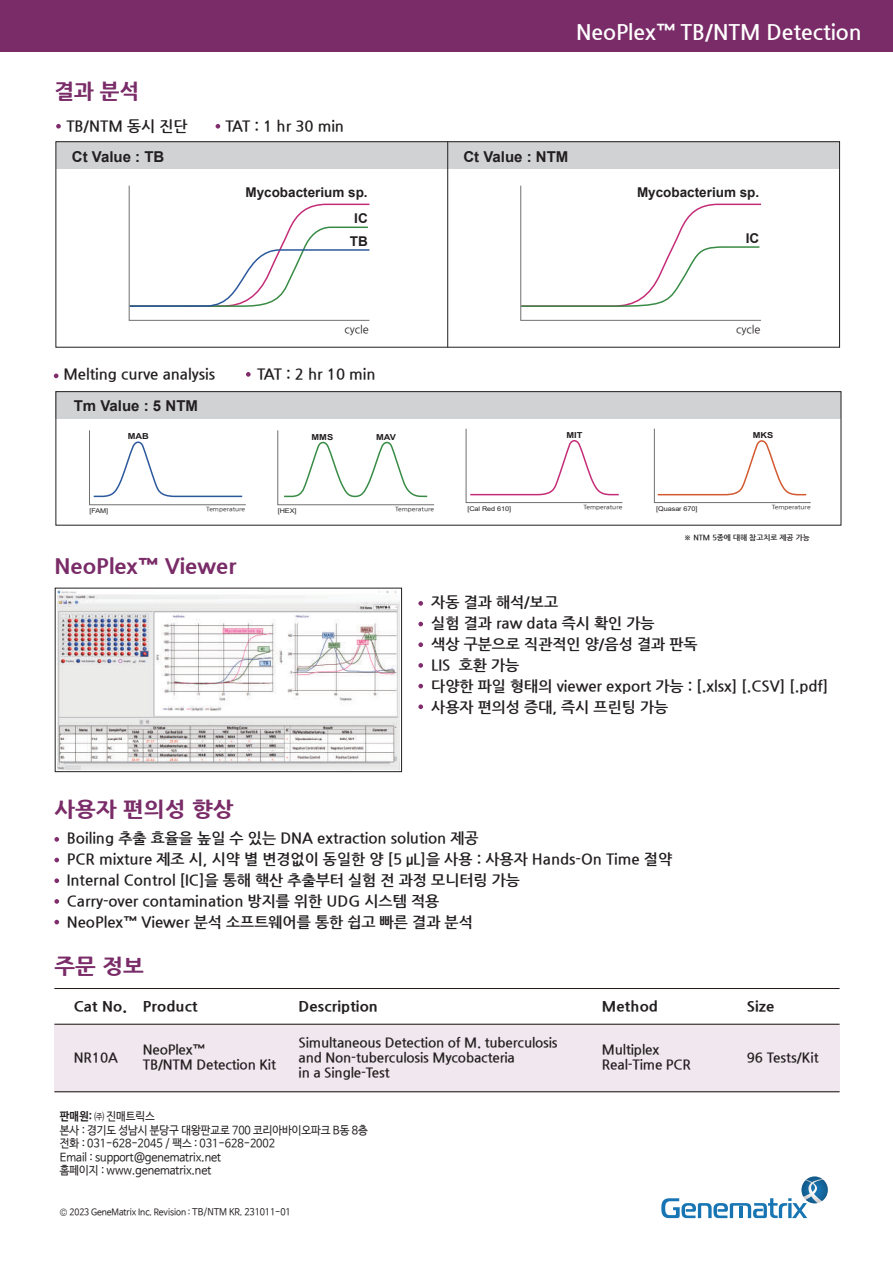
<style>
.page{position:relative;width:893px;height:1263px;background:#fff}
.page>*{position:absolute;margin:0;border:0;box-sizing:border-box;transform-origin:0 0}
.t1{font:700 21.15px "Nanum Gothic";color:#fff}
.t2{font:800 21px "Nanum Gothic";letter-spacing:.005em;color:#7a2c68;scale:1.05 1}
.t3{font:800 21px "Nanum Gothic";letter-spacing:.005em;color:#7a2c68}
.t4{font:700 15px/21px "Nanum Gothic";color:#231f20}
.t5{font:700 15px "Arial";color:#231f20}
.t6{font:800 14.25px "Nanum Gothic";letter-spacing:.01em;color:#231f20;scale:1.05 1}
.t7{font:700 13.5px/15px "Nanum Gothic";letter-spacing:-.01em;color:#231f20}
.t8{font:700 13.5px "Arial";color:#231f20}
.t9{font:11.4px/13.5px "Nanum Barun Gothic";letter-spacing:-.005em;color:#231f20;scale:.95 1}
.t10{font:10.95px "Nanum Gothic";color:#231f20}
.t11{font:9px "Nanum Barun Gothic";letter-spacing:-.005em;color:#231f20;scale:.95 1}
.t12{font:700 8.25px "Arial";color:#231f20;scale:1.12 1}
.t13{font:700 8.25px "Arial";color:#231f20;scale:1.13 1}
.t14{font:700 7.5px "Nanum Gothic";color:#231f20}
.t15{font:6.45px "Arial";letter-spacing:-.01em;color:#231f20;scale:1.12 1}
.t16{font:6.45px "Arial";letter-spacing:-.01em;color:#231f20;scale:1.13 1}
.t17{font:6px "Nanum Gothic";color:#231f20;scale:1.12 1}
.t18{font:6px "Nanum Gothic";color:#231f20;scale:1.13 1}
.s1{font-weight:700}
.s2{font-size:9.45px}
</style>
<div class="page">
<div style="left:0;top:0;width:893px;height:52px;background:#7a2c68"></div>
<div style="left:54px;top:1025px;width:785px;height:66px;background:#f1e7ee"></div>
<hr style="left:54px;top:988px;width:785px;height:1px;background:#211814">
<hr style="left:54px;top:1024px;width:785px;height:1px;background:#211814">
<hr style="left:54px;top:1091px;width:785px;height:1px;background:#211814">
<svg style="left:661px;top:1176px;width:167px;height:42px"></svg>
<div style="left:55px;top:588px;width:347px;height:184px;border:1px solid #231f20"></div>
<img style="left:57px;top:590px;width:343px;height:181px">
<div style="left:56px;top:142px;width:783px;height:27px;background:#d1d2d4"></div>
<svg style="left:128px;top:185px;width:242px;height:136px"></svg>
<div style="left:56px;top:141px;width:784px;height:206px;border:1px solid #231f20"></div>
<div style="left:56px;top:392px;width:785px;height:27px;background:#d1d2d4"></div>
<svg style="left:277px;top:430px;width:158px;height:75px"></svg>
<svg style="left:89px;top:430px;width:157px;height:75px"></svg>
<svg style="left:654px;top:428px;width:157px;height:75px"></svg>
<svg style="left:465px;top:428px;width:158px;height:75px"></svg>
<div style="left:56px;top:391px;width:785px;height:134px;border:1px solid #231f20"></div>
<hr style="left:447px;top:142px;width:1px;height:205px;background:#231f20">
<svg style="left:520px;top:185px;width:241px;height:136px"></svg>
<svg style="left:54px;top:837px;width:5px;height:5px"></svg>
<svg style="left:54px;top:858px;width:5px;height:4px"></svg>
<svg style="left:54px;top:878px;width:5px;height:5px"></svg>
<svg style="left:54px;top:899px;width:5px;height:5px"></svg>
<svg style="left:54px;top:920px;width:5px;height:4px"></svg>
<svg style="left:418px;top:601px;width:5px;height:5px"></svg>
<svg style="left:418px;top:622px;width:5px;height:4px"></svg>
<svg style="left:418px;top:642px;width:5px;height:5px"></svg>
<svg style="left:418px;top:663px;width:5px;height:5px"></svg>
<svg style="left:418px;top:684px;width:5px;height:4px"></svg>
<svg style="left:418px;top:704px;width:5px;height:5px"></svg>
<svg style="left:56px;top:124px;width:5px;height:5px"></svg>
<svg style="left:54px;top:373px;width:4px;height:5px"></svg>
<svg style="left:246px;top:372px;width:5px;height:5px"></svg>
<svg style="left:216px;top:124px;width:4px;height:5px"></svg>
<h1 class="t1" style="left:576px;top:22px;width:287px">NeoPlex™ TB/NTM Detection</h1>
<h2 class="t3" style="left:54px;top:80px;width:86px">결과 분석</h2>
<p class="t4" style="left:66px;top:116px;width:123px">TB/NTM 동시 진단</p>
<p class="t4" style="left:225px;top:116px;width:120px">TAT : 1 hr 30 min</p>
<p class="t5" style="left:72px;top:146px;width:94px">Ct Value : TB</p>
<p class="t5" style="left:463px;top:146px;width:107px">Ct Value : NTM</p>
<p class="t8" style="left:245px;top:183px;width:124px">Mycobacterium sp.</p>
<p class="t8" style="left:350px;top:232px;width:19px">TB</p>
<p class="t8" style="left:354px;top:209px;width:15px">IC</p>
<p class="t8" style="left:637px;top:183px;width:124px">Mycobacterium sp.</p>
<p class="t8" style="left:746px;top:228px;width:15px">IC</p>
<p class="t10" style="left:344px;top:324px;width:26px">cycle</p>
<p class="t4" style="left:63px;top:364px;width:153px">Melting curve analysis</p>
<p class="t4" style="left:257px;top:364px;width:120px">TAT : 2 hr 10 min</p>
<p class="t5" style="left:74px;top:395px;width:126px">Tm Value : 5 NTM</p>
<p class="t10" style="left:736px;top:324px;width:26px">cycle</p>
<p class="t12" style="left:128px;top:431px;width:20px">MAB</p>
<p class="t15" style="left:89px;top:506px;width:18px">[FAM]</p>
<p class="t12" style="left:312px;top:431px;width:21px">MMS</p>
<p class="t12" style="left:376px;top:431px;width:19px">MAV</p>
<p class="t12" style="left:566px;top:429px;width:16px">MIT</p>
<p class="t13" style="left:753px;top:429px;width:20px">MKS</p>
<p class="t17" style="left:583px;top:504px;width:36px">Temperature</p>
<p class="t15" style="left:467px;top:504px;width:40px">[Cal Red 610]</p>
<p class="t18" style="left:772px;top:504px;width:36px">Temperature</p>
<p class="t17" style="left:206px;top:506px;width:36px">Temperature</p>
<p class="t16" style="left:656px;top:504px;width:38px">[Quasar 670]</p>
<p class="t17" style="left:395px;top:506px;width:36px">Temperature</p>
<p class="t15" style="left:278px;top:506px;width:18px">[HEX]</p>
<p class="t14" style="left:684px;top:534px;width:127px">※ NTM 5종에 대해 참고치로 제공 가능</p>
<h2 class="t2" style="left:54px;top:555px;width:175px">NeoPlex™ Viewer</h2>
<h2 class="t2" style="left:54px;top:798px;width:172px">사용자 편의성 향상</h2>
<p class="t4" style="left:431px;top:592px;width:399px">자동 결과 해석/보고<br>실험 결과 raw data 즉시 확인 가능<br>색상 구분으로 직관적인 양/음성 결과 판독<br>LIS 호환 가능<br>다양한 파일 형태의 viewer export 가능 : [.xlsx] [.CSV] [.pdf] 사용자 편의성 증대, 즉시 프린팅 가능</p>
<p class="t4" style="left:67px;top:828px;width:607px">Boiling 추출 효율을 높일 수 있는 DNA extraction solution 제공<br>PCR mixture 제조 시, 시약 별 변경없이 동일한 양 [5 μL]을 사용 : 사용자 Hands-On Time 절약 Internal Control [IC]을 통해 핵산 추출부터 실험 전 과정 모니터링 가능<br>Carry-over contamination 방지를 위한 UDG 시스템 적용<br>NeoPlex™ Viewer 분석 소프트웨어를 통한 쉽고 빠른 결과 분석</p>
<h2 class="t2" style="left:54px;top:955px;width:87px">주문 정보</h2>
<p class="t6" style="left:74px;top:998px;width:119px">Cat No. Product</p>
<p class="t6" style="left:299px;top:998px;width:77px">Description</p>
<p class="t6" style="left:602px;top:998px;width:55px">Method</p>
<p class="t6" style="left:747px;top:998px;width:28px">Size</p>
<p class="t7" style="left:74px;top:1050px;width:46px">NR10A</p>
<p class="t7" style="left:143px;top:1043px;width:135px">NeoPlex™<br>TB/NTM Detection Kit</p>
<p class="t7" style="left:299px;top:1035px;width:261px">Simultaneous Detection of M. tuberculosis and Non-tuberculosis Mycobacteria<br>in a Single-Test</p>
<p class="t7" style="left:602px;top:1043px;width:90px">Multiplex<br>Real-Time PCR</p>
<p class="t7" style="left:747px;top:1050px;width:73px">96 Tests/Kit</p>
<p class="t9" style="left:60px;top:1110px;width:325px"><span class="s1">판매원:</span> ㈜ 진매트릭스<br>본사 : 경기도 성남시 분당구 대왕판교로 700 코리아바이오파크 B동 8층 전화 : 031-628-2045 / 팩스 : 031-628-2002<br>Email : support@genematrix.net<br>홈페이지 : www.genematrix.net</p>
<p class="t11" style="left:60px;top:1207px;width:244px">© 2023 GeneMatrix Inc. Revision : <span class="s2">TB/NTM KR. 231011-01</span></p>
</div>
